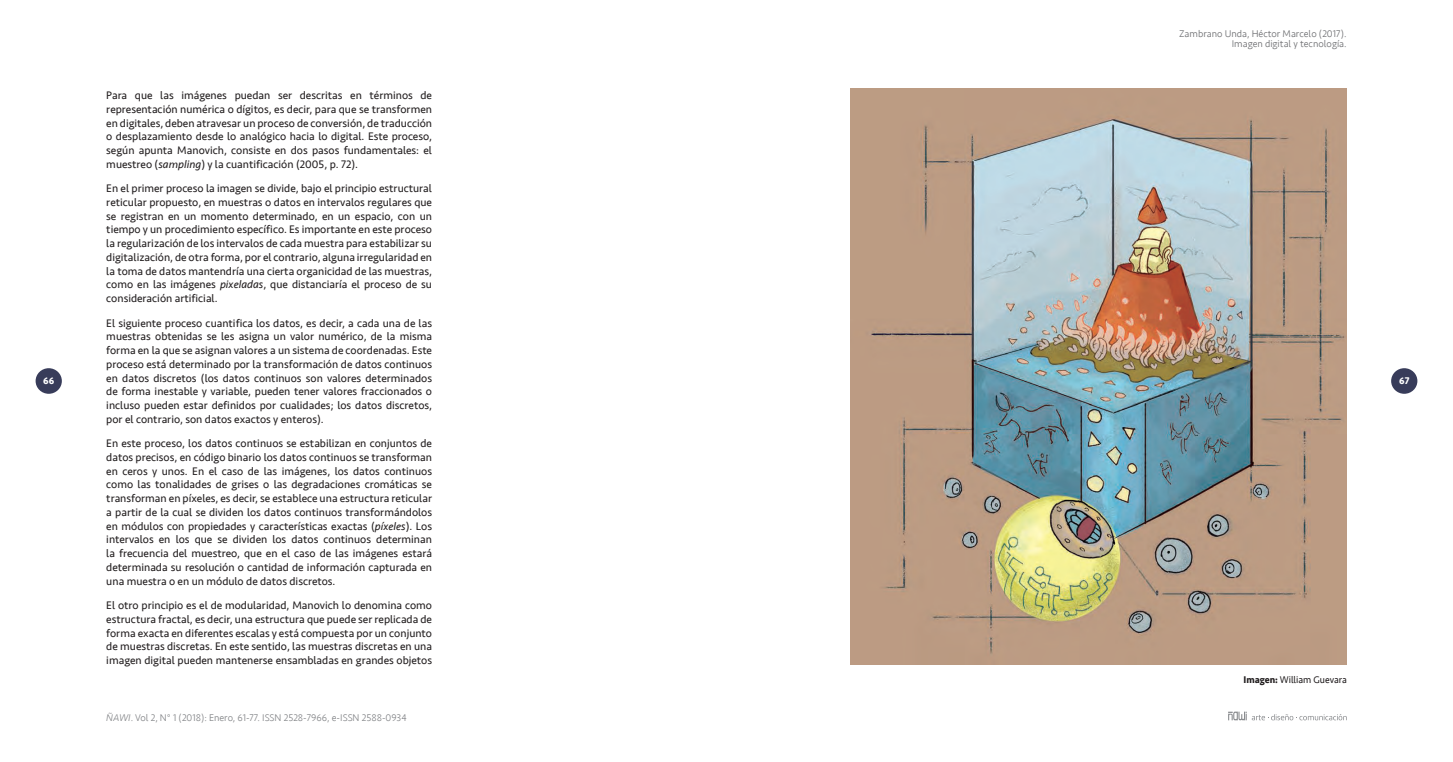
<style>
.page{position:relative;width:1453px;height:762px;background:#fff}
.page>*{position:absolute;margin:0;border:0;box-sizing:border-box;transform-origin:0 0}
.t1{font:11.25px/13.8px "Seravek";color:#231f20;text-align:justify}
.t2{font:300 10px "Seravek";color:#808285}
.t3{font:300 10px/10px "Seravek";color:#6c6d70;text-align:right}
.t4{font:10px "Seravek";color:#231f20;scale:.95 1}
.t5{font:700 10px "Seravek";color:#fff}
.s1{font-style:italic}
.s2{font-weight:700}
</style>
<div class="page">
<div style="left:1391px;top:368px;width:26px;height:26px;background:#383c5a;border-radius:50%"></div>
<div style="left:36px;top:368px;width:26px;height:26px;background:#383c5a;border-radius:50%"></div>
<svg style="left:1228px;top:711px;width:118px;height:9px"></svg>
<img style="left:850px;top:89px;width:496px;height:575px">
<p class="t3" style="left:1179px;top:29px;width:169px">Zambrano Unda, Héctor Marcelo (2017).<br>Imagen digital y tecnología.</p>
<p class="t1" style="left:106px;top:88px;width:327px">Para que las imágenes puedan ser descritas en términos de representación numérica o dígitos, es decir, para que se transformen en digitales, deben atravesar un proceso de conversión, de traducción o desplazamiento desde lo analógico hacia lo digital. Este proceso, según apunta Manovich, consiste en dos pasos fundamentales: el muestreo (<span class="s1">sampling</span>) y la cuantificación (2005, p. 72).</p>
<p class="t1" style="left:106px;top:181px;width:327px">En el primer proceso la imagen se divide, bajo el principio estructural reticular propuesto, en muestras o datos en intervalos regulares que se registran en un momento determinado, en un espacio, con un tiempo y un procedimiento específico. Es importante en este proceso la regularización de los intervalos de cada muestra para estabilizar su digitalización, de otra forma, por el contrario, alguna irregularidad en la toma de datos mantendría una cierta organicidad de las muestras, como en las imágenes <span class="s1">pixeladas</span>, que distanciaría el proceso de su consideración artificial.</p>
<p class="t1" style="left:106px;top:316px;width:327px">El siguiente proceso cuantifica los datos, es decir, a cada una de las muestras obtenidas se les asigna un valor numérico, de la misma forma en la que se asignan valores a un sistema de coordenadas. Este proceso está determinado por la transformación de datos continuos en datos discretos (los datos continuos son valores determinados de forma inestable y variable, pueden tener valores fraccionados o incluso pueden estar definidos por cualidades; los datos discretos, por el contrario, son datos exactos y enteros).</p>
<p class="t1" style="left:106px;top:436px;width:327px">En este proceso, los datos continuos se estabilizan en conjuntos de datos precisos, en código binario los datos continuos se transforman en ceros y unos. En el caso de las imágenes, los datos continuos como las tonalidades de grises o las degradaciones cromáticas se transforman en píxeles, es decir, se establece una estructura reticular a partir de la cual se dividen los datos continuos transformándolos en módulos con propiedades y características exactas (<span class="s1">píxeles</span>). Los intervalos en los que se dividen los datos continuos determinan la frecuencia del muestreo, que en el caso de las imágenes estará determinada su resolución o cantidad de información capturada en una muestra o en un módulo de datos discretos.</p>
<p class="t1" style="left:106px;top:598px;width:327px">El otro principio es el de modularidad, Manovich lo denomina como estructura fractal, es decir, una estructura que puede ser replicada de forma exacta en diferentes escalas y está compuesta por un conjunto de muestras discretas. En este sentido, las muestras discretas en una imagen digital pueden mantenerse ensambladas en grandes objetos</p>
<p class="t5" style="left:43px;top:373px;width:13px">66</p>
<p class="t5" style="left:1399px;top:373px;width:12px">67</p>
<p class="t2" style="left:106px;top:711px;width:302px"><span class="s1">ÑAWI</span>. Vol 2, N° 1 (2018): Enero, 61-77. ISSN 2528-7966, e-ISSN 2588-0934</p>
<p class="t4" style="left:1243px;top:671px;width:110px"><span class="s2">Imagen:</span> William Guevara</p>
</div>
